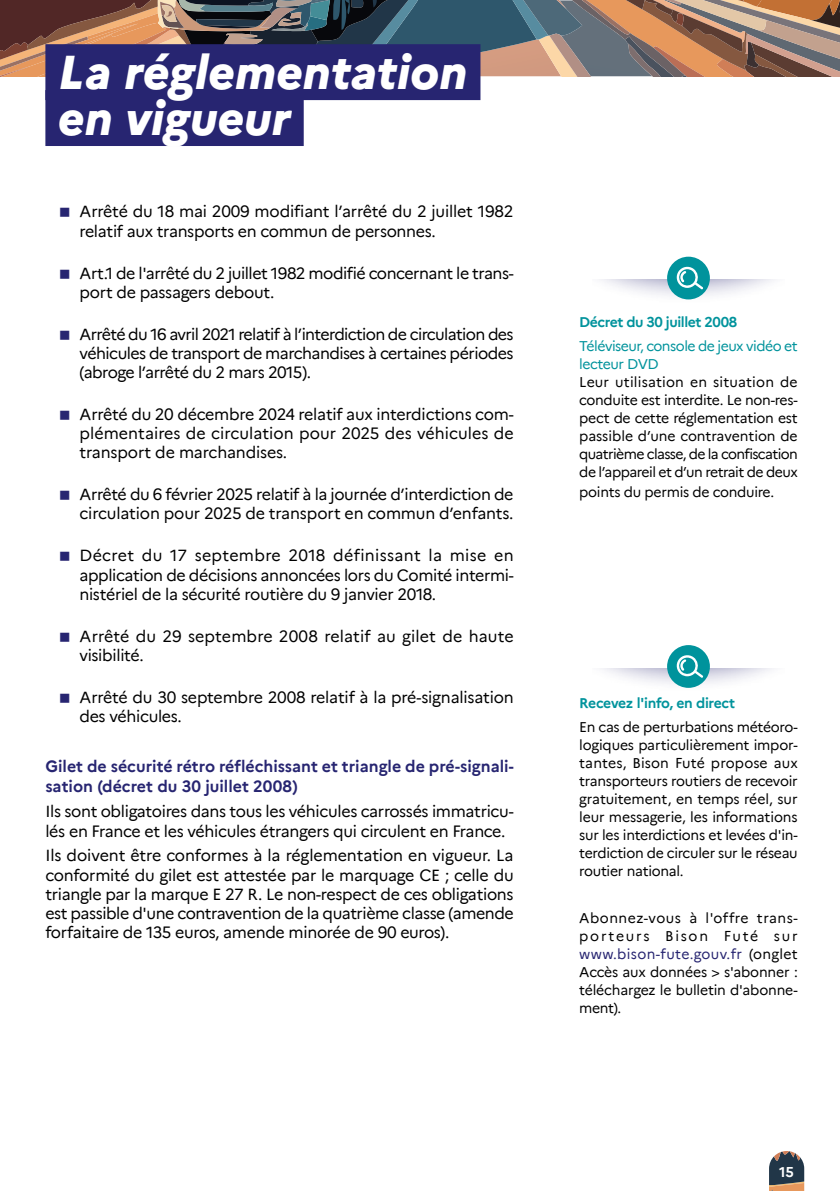
<style>
.page{position:relative;width:840px;height:1191px;background:#fff}
.page>*{position:absolute;margin:0;border:0;box-sizing:border-box;transform-origin:0 0}
.t1{font:italic 800 47.4px/46px "Marianne";color:#fff}
.t2{font:16px/19.2px "Marianne";letter-spacing:-.02em;color:#000}
.t3{font:700 16px/20px "Marianne";color:#272571}
.t4{font:16px/19.2px "Marianne";letter-spacing:.01em;color:#000}
.t5{font:14px/18px "Marianne";letter-spacing:-.02em;color:#000;text-align:justify}
.t6{font:700 14px "Marianne";letter-spacing:-.03em;color:#00939c}
.t7{font:14px/18px "Marianne";letter-spacing:-.035em;color:#00939c}
.t8{font:700 14px "Marianne";color:#fff}
.s1{color:#272571}
</style>
<div class="page">
<svg style="left:769px;top:1151px;width:34px;height:40px"></svg>
<svg style="left:0;top:0;width:839px;height:76px;background:#7e6b61"></svg>
<div style="left:45px;top:44px;width:435px;height:56px;background:#272571"></div>
<div style="left:45px;top:90px;width:258px;height:56px;background:#272571"></div>
<div style="left:592px;top:280px;width:191px;height:24px;background:#272571;opacity:.75"></div>
<div style="left:666px;top:257px;width:43px;height:42px;background:#00939c;border-radius:50%"></div>
<svg style="left:676px;top:266px;width:26px;height:23px"></svg>
<div style="left:592px;top:668px;width:191px;height:24px;background:#272571;opacity:.75"></div>
<div style="left:666px;top:645px;width:43px;height:43px;background:#00939c;border-radius:50%"></div>
<svg style="left:676px;top:655px;width:26px;height:22px"></svg>
<h1 class="t1" style="left:58px;top:45px;width:410px">La réglementation en vigueur</h1>
<p class="t2" style="left:79px;top:201px;width:435px">Arrêté du 18 mai 2009 modifiant l’arrêté du 2 juillet 1982 relatif aux transports en commun de personnes.</p>
<p class="t2" style="left:79px;top:262px;width:435px">Art.1 de l'arrêté du 2 juillet 1982 modifié concernant le trans&shy;port de passagers debout.</p>
<p class="t2" style="left:79px;top:323px;width:435px;text-align:justify">Arrêté du 16 avril 2021 relatif à l’interdiction de circulation des véhicules de transport de marchandises à certaines périodes (abroge l’arrêté du 2 mars 2015).</p>
<p class="t2" style="left:79px;top:403px;width:435px;text-align:justify">Arrêté du 20 décembre 2024 relatif aux interdictions com&shy;plémentaires de circulation pour 2025 des véhicules de transport de marchandises.</p>
<p class="t2" style="left:79px;top:483px;width:435px">Arrêté du 6 février 2025 relatif à la journée d’interdiction de circulation pour 2025 de transport en commun d’enfants.</p>
<p class="t2" style="left:79px;top:545px;width:435px;text-align:justify">Décret du 17 septembre 2018 définissant la mise en application de décisions annoncées lors du Comité intermi&shy;nistériel de la sécurité routière du 9 janvier 2018.</p>
<p class="t4" style="left:79px;top:625px;width:435px">Arrêté du 29 septembre 2008 relatif au gilet de haute visibilité.</p>
<p class="t2" style="left:79px;top:686px;width:435px">Arrêté du 30 septembre 2008 relatif à la pré-signalisation des véhicules.</p>
<p class="t3" style="left:45px;top:755px;width:469px">Gilet de sécurité rétro réfléchissant et triangle de pré-signali&shy;sation (décret du 30 juillet 2008)</p>
<p class="t2" style="left:45px;top:800px;width:469px">Ils sont obligatoires dans tous les véhicules carrossés immatricu&shy;lés en France et les véhicules étrangers qui circulent en France.</p>
<p class="t2" style="left:45px;top:845px;width:469px;text-align:justify">Ils doivent être conformes à la réglementation en vigueur. La conformité du gilet est attestée par le marquage CE ; celle du triangle par la marque E 27 R. Le non-respect de ces obligations est passible d'une contravention de la quatrième classe (amende forfaitaire de 135 euros, amende minorée de 90 euros).</p>
<p class="t6" style="left:579px;top:311px;width:159px">Décret du 30 juillet 2008</p>
<p class="t7" style="left:579px;top:335px;width:220px">Téléviseur, console de jeux vidéo et lecteur DVD</p>
<p class="t5" style="left:579px;top:371px;width:220px">Leur utilisation en situation de conduite est interdite. Le non-res&shy;pect de cette réglementation est passible d’une contravention de quatrième classe, de la confiscation de l’appareil et d’un retrait de deux</p>
<p class="t5" style="left:579px;top:481px;width:196px">points du permis de conduire.</p>
<p class="t6" style="left:579px;top:692px;width:157px">Recevez l'info, en direct</p>
<p class="t5" style="left:579px;top:716px;width:220px">En cas de perturbations météoro&shy;logiques particulièrement impor&shy;tantes, Bison Futé propose aux transporteurs routiers de recevoir gratuitement, en temps réel, sur leur messagerie, les informations sur les interdictions et levées d'in&shy;terdiction de circuler sur le réseau routier national.</p>
<p class="t5" style="left:579px;top:908px;width:220px">Abonnez-vous à l'offre trans&shy;porteurs Bison Futé sur <span class="s1">www.bison-fute.gouv.fr</span> (onglet Accès aux données &gt; s'abonner : téléchargez le bulletin d'abonne&shy;ment).</p>
<p class="t8" style="left:778px;top:1161px;width:16px">15</p>
</div>
